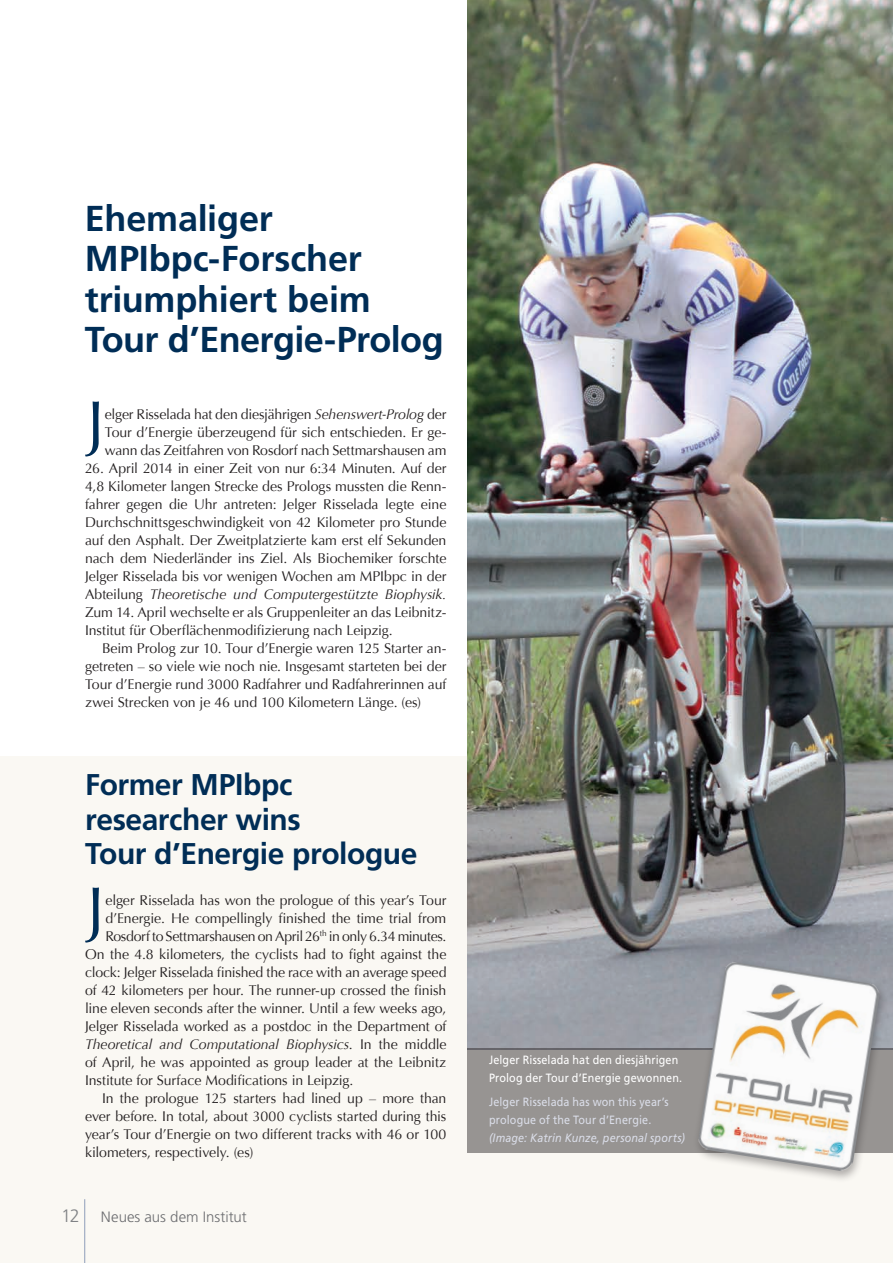
<style>
.page{position:relative;width:893px;height:1263px;background:#fff}
.page>*{position:absolute;margin:0;border:0;box-sizing:border-box;transform-origin:0 0}
.t1{font:66.6px "Optima";color:#002d56}
.t2{font:700 36px/40.5px "Frutiger";letter-spacing:-.005em;color:#002d56}
.t3{font:700 30px/34.5px "Frutiger";letter-spacing:-.015em;color:#002d56}
.t4{font:300 15px "Frutiger";color:#6c6d70}
.t5{font:14.1px/18px "Optima";letter-spacing:-.005em;color:#231f20;text-align:justify}
.t6{font:14.1px "Optima";letter-spacing:-.025em;color:#231f20}
.t7{font:italic 14.1px "Optima";color:#231f20}
.t8{font:12px/18px "Frutiger";letter-spacing:.01em;color:#fff;scale:.9 1}
.t9{font:12px/18px "Frutiger";letter-spacing:.01em;color:#dadde8;scale:.9 1}
.t10{font:italic 12px "Frutiger LT Std";letter-spacing:.01em;color:#dadde8;scale:.9 1}
.s1{font-style:italic}
.s2{font-style:normal}
.s3{font-size:18px;color:#808285}
</style>
<div class="page">
<div style="left:0;top:756px;width:893px;height:507px;background:#faf8f3"></div>
<img style="left:468px;top:0;width:425px;height:1048px">
<hr style="left:84px;top:1199px;width:1px;height:64px;background:#94a2bc">
<div style="left:468px;top:1048px;width:425px;height:104px;background:#979492"></div>
<div style="left:692px;top:958px;width:197px;height:224px;background:#231f20;opacity:.35"></div>
<img style="left:697px;top:961px;width:184px;height:212px">
<h2 class="t2" style="left:85px;top:197px;width:360px">Ehemaliger<br>MPIbpc-Forscher triumphiert beim<br>Tour d’Energie-Prolog</h2>
<h1 class="t1" style="left:87px;top:386px;width:19px">J</h1>
<p class="t5" style="left:105px;top:405px;width:343px">elger Risselada hat den diesjährigen <span class="s1">Sehenswert-Prolog</span> der Tour d’Energie überzeugend für sich entschieden. Er ge&shy;wann das Zeitfahren von Rosdorf nach Settmarshausen am</p>
<p class="t5" style="left:85px;top:459px;width:363px">26. April 2014 in einer Zeit von nur 6:34 Minuten. Auf der 4,8 Kilometer langen Strecke des Prologs mussten die Renn&shy;fahrer gegen die Uhr antreten: Jelger Risselada legte eine Durchschnittsgeschwindigkeit von 42 Kilometer pro Stunde auf den Asphalt. Der Zweitplatzierte kam erst elf Sekunden nach dem Niederländer ins Ziel. Als Biochemiker forschte Jelger Risselada bis vor wenigen Wochen am MPIbpc in der Abteilung <span class="s1">Theoretische und Computergestützte Biophysik.<br></span>Zum 14. April wechselte er als Gruppenleiter an das Leibnitz-Institut für Oberflächenmodifizierung nach Leipzig.</p>
<p class="t5" style="left:85px;top:639px;width:363px;text-indent:17px">Beim Prolog zur 10. Tour d’Energie waren 125 Starter an&shy;getreten – so viele wie noch nie. Insgesamt starteten bei der Tour d’Energie rund 3000 Radfahrer und Radfahrerinnen auf zwei Strecken von je 46 und 100 Kilometern Länge. (es)</p>
<h3 class="t3" style="left:85px;top:767px;width:334px">Former MPIbpc researcher wins<br>Tour d’Energie prologue</h3>
<h1 class="t1" style="left:87px;top:872px;width:19px">J</h1>
<p class="t5" style="left:105px;top:891px;width:342px">elger Risselada has won the prologue of this year’s Tour</p>
<p class="t5" style="left:105px;top:909px;width:342px">d’Energie. He compellingly finished the time trial from</p>
<p class="t6" style="left:105px;top:928px;width:343px">Rosdorf to Settmarshausen on April 26<sup>th</sup> in only 6.34 minutes.</p>
<p class="t5" style="left:85px;top:945px;width:363px">On the 4.8 kilometers, the cyclists had to fight against the</p>
<p class="t5" style="left:85px;top:963px;width:363px">clock: Jelger Risselada finished the race with an average speed</p>
<p class="t5" style="left:85px;top:981px;width:363px">of 42 kilometers per hour. The runner-up crossed the finish</p>
<p class="t5" style="left:85px;top:999px;width:363px">line eleven seconds after the winner. Until a few weeks ago,</p>
<p class="t5" style="left:85px;top:1017px;width:363px">Jelger Risselada worked as a postdoc in the Department of</p>
<p class="t7" style="left:85px;top:1036px;width:363px">Theoretical and Computational Biophysics<span class="s2">. In the middle</span></p>
<p class="t5" style="left:85px;top:1053px;width:363px">of April, he was appointed as group leader at the Leibnitz</p>
<p class="t5" style="left:85px;top:1071px;width:270px">Institute for Surface Modifications in Leipzig.</p>
<p class="t5" style="left:102px;top:1089px;width:346px">In the prologue 125 starters had lined up – more than</p>
<p class="t5" style="left:85px;top:1107px;width:363px">ever before. In total, about 3000 cyclists started during this</p>
<p class="t5" style="left:85px;top:1125px;width:363px">year’s Tour d’Energie on two different tracks with 46 or 100</p>
<p class="t5" style="left:85px;top:1143px;width:170px">kilometers, respectively. (es)</p>
<p class="t4" style="left:61px;top:1208px;width:187px"><span class="s3">12</span> Neues aus dem Institut</p>
<p class="t8" style="left:489px;top:1050px;width:216px">Jelger Risselada hat den diesjährigen<br>Prolog der Tour d’Energie gewonnen.</p>
<p class="t9" style="left:489px;top:1092px;width:201px">Jelger Risselada has won this year’s prologue of the Tour d’Energie.</p>
<p class="t10" style="left:489px;top:1130px;width:219px">(Image: Katrin Kunze, personal sports)</p>
</div>
